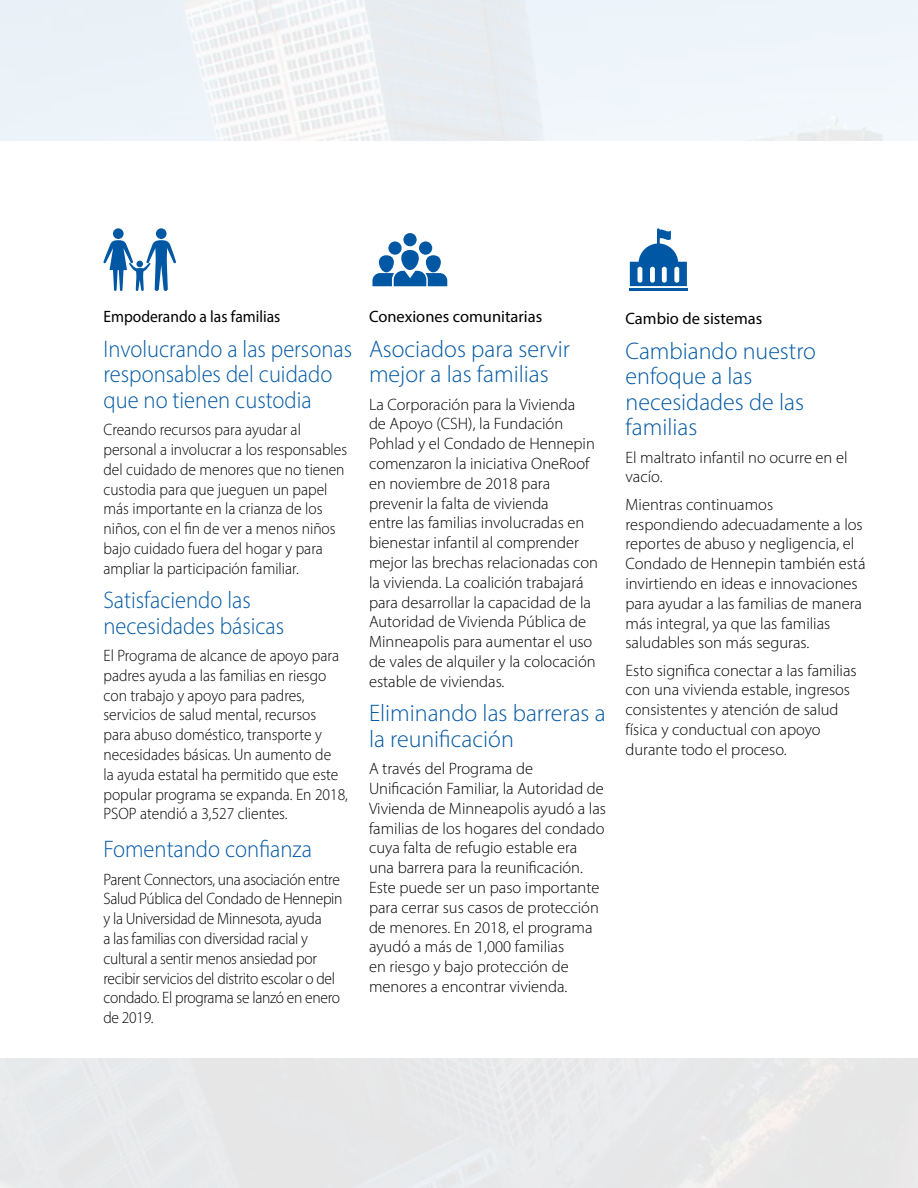
<style>
.page{position:relative;width:918px;height:1188px;background:#fff}
.page>*{position:absolute;margin:0;border:0;box-sizing:border-box;transform-origin:0 0}
.t1{font:300 24px/25.5px "Myriad Pro";color:#0058a4}
.t2{font:300 24px/25.5px "Myriad Pro";color:#0058a4;scale:.94 1}
.t3{font:300 16.5px/19.8px "Myriad Pro";color:#000}
.t4{font:300 16.5px/19.8px "Myriad Pro";color:#000;scale:.94 1}
.t5{font:300 16.5px/19.8px "Myriad Pro";letter-spacing:-.02em;color:#000;scale:.94 1}
.t6{font:16.5px "Myriad Pro";color:#000}
.t7{font:16.5px "Myriad Pro";color:#000;scale:.94 1}
</style>
<div class="page">
<svg style="left:372px;top:233px;width:75px;height:53px"></svg>
<div style="left:113px;top:228px;width:11px;height:11px;background:#0058a4;border-radius:50%"></div>
<div style="left:156px;top:228px;width:11px;height:11px;background:#0058a4;border-radius:50%"></div>
<svg style="left:103px;top:240px;width:73px;height:51px"></svg>
<hr style="left:629px;top:288px;width:59px;height:3px;background:#0058a4">
<svg style="left:630px;top:228px;width:57px;height:58px"></svg>
<p class="t7" style="left:104px;top:307px;width:190px">Empoderando a las familias</p>
<h1 class="t2" style="left:104px;top:336px;width:266px">Involucrando a las personas responsables del cuidado que no tienen custodia</h1>
<p class="t4" style="left:104px;top:420px;width:261px">Creando recursos para ayudar al personal a involucrar a los responsables del cuidado de menores que no tienen custodia para que jueguen un papel más importante en la crianza de los niños, con el fin de ver a menos niños bajo cuidado fuera del hogar y para ampliar la participación familiar.</p>
<h1 class="t2" style="left:104px;top:587px;width:194px">Satisfaciendo las necesidades básicas</h1>
<p class="t4" style="left:104px;top:646px;width:262px">El Programa de alcance de apoyo para padres ayuda a las familias en riesgo con trabajo y apoyo para padres, servicios de salud mental, recursos<br>para abuso doméstico, transporte y necesidades básicas. Un aumento de<br>la ayuda estatal ha permitido que este popular programa se expanda. En 2018, PSOP atendió a 3,527 clientes.</p>
<h1 class="t2" style="left:104px;top:836px;width:223px">Fomentando confianza</h1>
<p class="t5" style="left:104px;top:869px;width:256px">Parent Connectors, una asociación entre Salud Pública del Condado de Hennepin y la Universidad de Minnesota, ayuda<br>a las familias con diversidad racial y cultural a sentir menos ansiedad por recibir servicios del distrito escolar o del condado. El programa se lanzó en enero de 2019.</p>
<p class="t6" style="left:369px;top:307px;width:175px">Conexiones comunitarias</p>
<h1 class="t1" style="left:369px;top:336px;width:202px">Asociados para servir mejor a las familias</h1>
<p class="t3" style="left:369px;top:394px;width:231px">La Corporación para la Vivienda<br>de Apoyo (CSH), la Fundación<br>Pohlad y el Condado de Hennepin comenzaron la iniciativa OneRoof en noviembre de 2018 para prevenir la falta de vivienda<br>entre las familias involucradas en bienestar infantil al comprender mejor las brechas relacionadas con la vivienda. La coalición trabajará para desarrollar la capacidad de la<br>Autoridad de Vivienda Pública de<br>Minneapolis para aumentar el uso de vales de alquiler y la colocación estable de viviendas.</p>
<h1 class="t1" style="left:369px;top:700px;width:238px">Eliminando las barreras a la reunificación</h1>
<p class="t3" style="left:369px;top:759px;width:238px">A través del Programa de<br>Unificación Familiar, la Autoridad de<br>Vivienda de Minneapolis ayudó a las familias de los hogares del condado cuya falta de refugio estable era una barrera para la reunificación.<br>Este puede ser un paso importante para cerrar sus casos de protección de menores. En 2018, el programa ayudó a más de 1,000 familias<br>en riesgo y bajo protección de menores a encontrar vivienda.</p>
<p class="t6" style="left:626px;top:309px;width:138px">Cambio de sistemas</p>
<h1 class="t1" style="left:626px;top:338px;width:192px">Cambiando nuestro enfoque a las necesidades de las familias</h1>
<p class="t3" style="left:626px;top:447px;width:224px">El maltrato infantil no ocurre en el vacío.</p>
<p class="t3" style="left:626px;top:494px;width:241px">Mientras continuamos respondiendo adecuadamente a los reportes de abuso y negligencia, el<br>Condado de Hennepin también está invirtiendo en ideas e innovaciones para ayudar a las familias de manera más integral, ya que las familias saludables son más seguras.</p>
<p class="t3" style="left:626px;top:660px;width:233px">Esto significa conectar a las familias con una vivienda estable, ingresos consistentes y atención de salud física y conductual con apoyo durante todo el proceso.</p>
</div>
